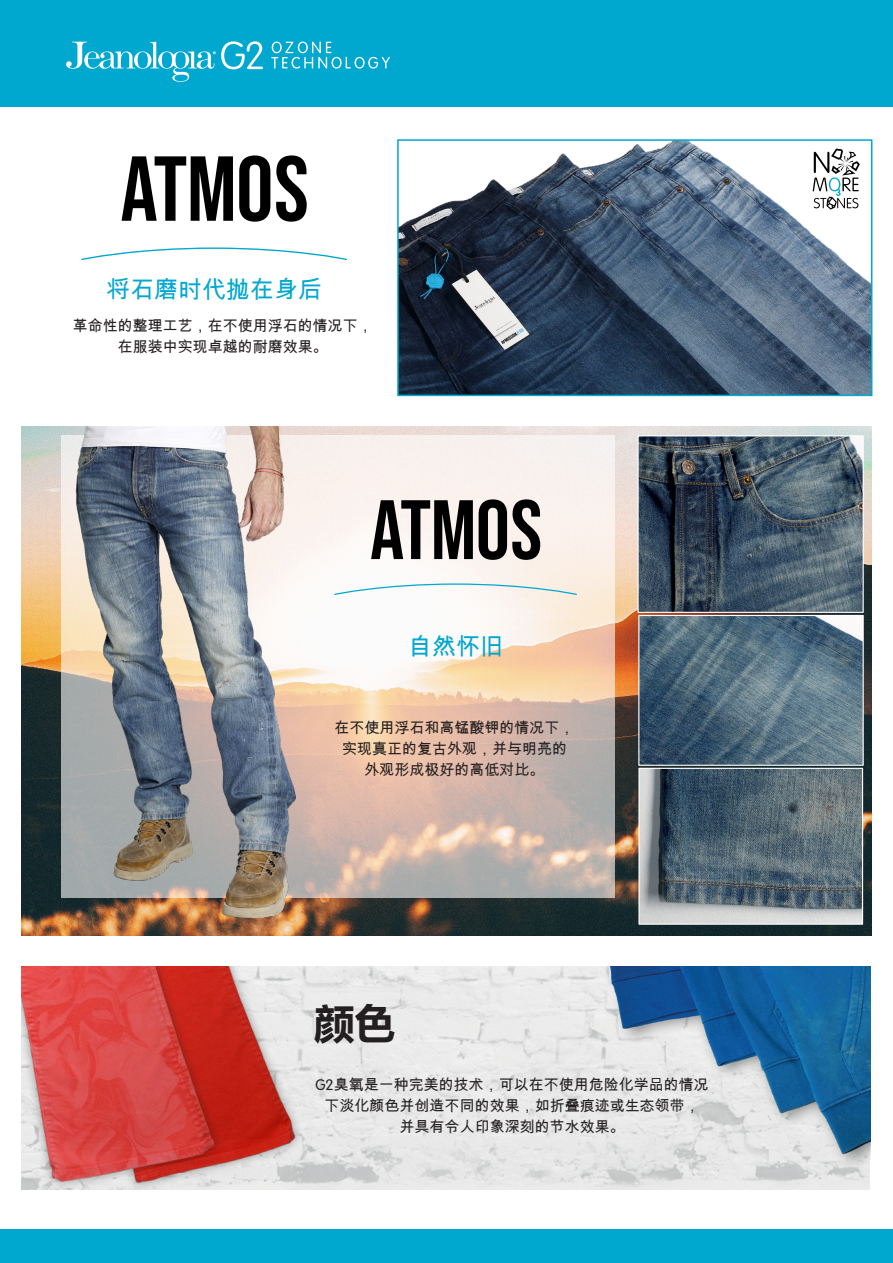
<style>
.page{position:relative;width:893px;height:1263px;background:#fff}
.page>*{position:absolute;margin:0;border:0;box-sizing:border-box;transform-origin:0 0}
.t1{font:700 40.5px "Microsoft Ya Hei UI";color:#231f20}
.t2{font:24px "Arial Unicode MS";color:#00a7cf}
.t3{font:15px/21px "Arial Unicode MS";color:#231f20;text-align:center}
.s1{font-family:"VAG Rounded Std";font-weight:300}
</style>
<div class="page">
<img style="left:21px;top:426px;width:851px;height:509px">
<img style="left:400px;top:142px;width:469px;height:251px">
<svg style="left:61px;top:436px;width:553px;height:462px"></svg>
<img style="left:640px;top:770px;width:221px;height:153px">
<div style="left:638px;top:768px;width:225px;height:157px;border:1px solid #fff"></div>
<img style="left:640px;top:617px;width:222px;height:147px">
<div style="left:638px;top:615px;width:226px;height:151px;border:1px solid #fff"></div>
<img style="left:639px;top:437px;width:223px;height:174px">
<div style="left:637px;top:435px;width:227px;height:178px;border:1px solid #fff"></div>
<img style="left:75px;top:426px;width:221px;height:492px">
<img style="left:306px;top:966px;width:564px;height:224px">
<img style="left:609px;top:966px;width:262px;height:199px">
<img style="left:21px;top:966px;width:285px;height:224px">
<div style="left:0;top:1229px;width:893px;height:34px;background:#00a7cf"></div>
<div style="left:0;top:0;width:893px;height:106px;background:#00a7cf"></div>
<svg style="left:66px;top:41px;width:197px;height:41px"></svg>
<svg style="left:271px;top:42px;width:119px;height:27px"></svg>
<svg style="left:239px;top:155px;width:31px;height:67px"></svg>
<svg style="left:276px;top:155px;width:31px;height:67px"></svg>
<svg style="left:122px;top:156px;width:111px;height:65px"></svg>
<svg style="left:81px;top:247px;width:266px;height:13px"></svg>
<div style="left:397px;top:139px;width:475px;height:257px;border:2px solid #00a7cf"></div>
<svg style="left:813px;top:149px;width:47px;height:61px"></svg>
<svg style="left:479px;top:499px;width:61px;height:61px;background:#6b6765"></svg>
<svg style="left:371px;top:500px;width:102px;height:59px"></svg>
<svg style="left:334px;top:583px;width:243px;height:12px"></svg>
<h2 class="t2" style="left:106px;top:272px;width:217px">将石磨时代抛在身后</h2>
<p class="t3" style="left:73px;top:315px;width:301px">革命性的整理工艺，在不使用浮石的情况下，在服装中实现卓越的耐磨效果。</p>
<h2 class="t2" style="left:408px;top:629px;width:97px">自然怀旧</h2>
<p class="t3" style="left:334px;top:717px;width:241px">在不使用浮石和高锰酸钾的情况下，实现真正的复古外观，并与明亮的外观形成极好的高低对比。</p>
<h1 class="t1" style="left:314px;top:995px;width:82px">颜色</h1>
<p class="t3" style="left:316px;top:1073px;width:395px"><span class="s1">G2</span>臭氧是一种完美的技术，可以在不使用危险化学品的情况下淡化颜色并创造不同的效果，如折叠痕迹或生态领带，并具有令人印象深刻的节水效果。</p>
</div>
